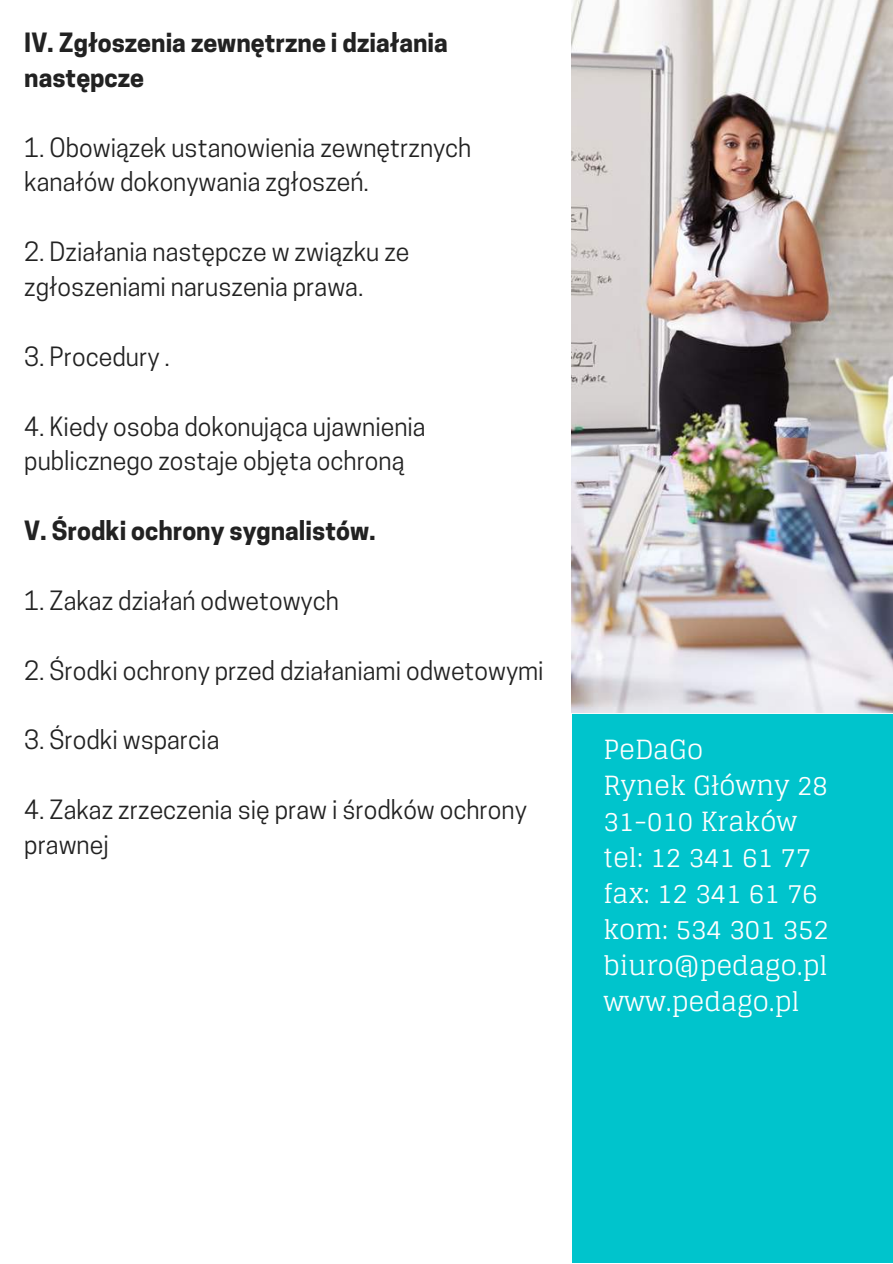
<style>
.page{position:relative;width:893px;height:1264px;background:#fff}
.page>*{position:absolute;margin:0;border:0;box-sizing:border-box;transform-origin:0 0}
.t1{font:26.4px/36px "Glegoo";color:#fff}
.t2{font:24.9px/34.8px "Cooper Hewitt";color:#222}
.t3{font:700 24.9px/34.8px "Cooper Hewitt";color:#222}
</style>
<div class="page">
<img style="left:571px;top:1px;width:321px;height:711px">
<div style="left:572px;top:714px;width:320px;height:548px;background:#00c4cc"></div>
<p class="t3" style="left:24px;top:28px;width:425px">IV. Zgłoszenia zewnętrzne i działania następcze</p>
<p class="t2" style="left:24px;top:133px;width:448px">1. Obowiązek ustanowienia zewnętrznych kanałów dokonywania zgłoszeń.</p>
<p class="t2" style="left:24px;top:237px;width:387px">2. Działania następcze w związku ze zgłoszeniami naruszenia prawa.</p>
<p class="t2" style="left:24px;top:342px;width:147px">3. Procedury .</p>
<p class="t2" style="left:24px;top:412px;width:403px">4. Kiedy osoba dokonująca ujawnienia publicznego zostaje objęta ochroną</p>
<p class="t3" style="left:24px;top:516px;width:353px">V. Środki ochrony sygnalistów.</p>
<p class="t2" style="left:24px;top:586px;width:316px">1. Zakaz działań odwetowych</p>
<p class="t2" style="left:24px;top:656px;width:521px">2. Środki ochrony przed działaniami odwetowymi</p>
<p class="t2" style="left:24px;top:725px;width:197px">3. Środki wsparcia</p>
<p class="t2" style="left:24px;top:795px;width:504px">4. Zakaz zrzeczenia się praw i środków ochrony prawnej</p>
<p class="t1" style="left:603px;top:731px;width:227px">PeDaGo<br>Rynek Główny 28<br>31-010 Kraków tel: 12 341 61 77 fax: 12 341 61 76 kom: 534 301 352 biuro@pedago.pl www.pedago.pl</p>
</div>
